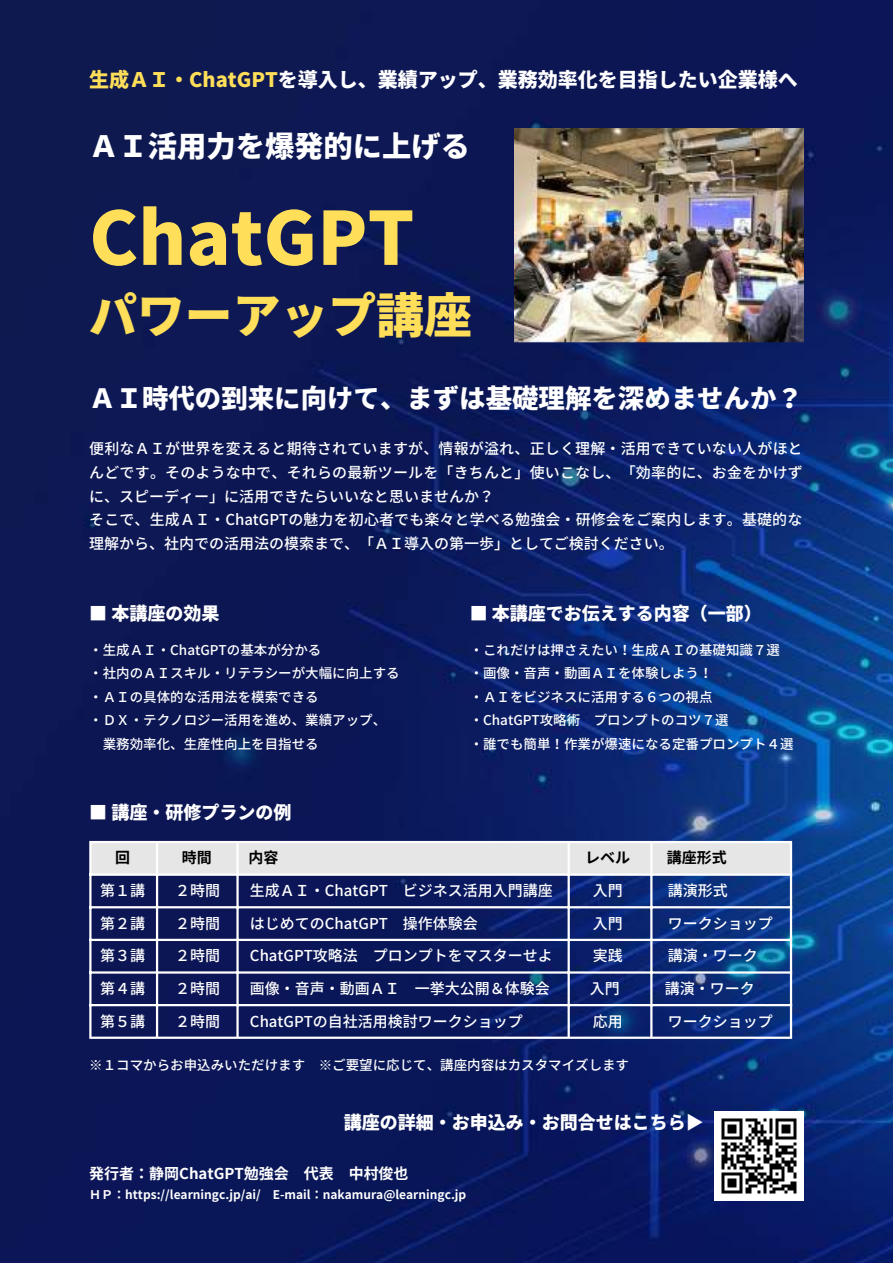
<style>
.page{position:relative;width:893px;height:1264px;background:#fff}
.page>*{position:absolute;margin:0;border:0;box-sizing:border-box;transform-origin:0 0}
.t1{font:900 73.2px "Noto Sans JP";color:#ffde59}
.t2{font:900 47.85px "Noto Sans JP";color:#ffde59}
.t3{font:900 29.25px "Noto Sans JP";color:#fff}
.t4{font:900 26.4px "Noto Sans JP";color:#fff}
.t5{font:900 19.95px "Noto Sans JP";color:#fff}
.t6{font:900 18px "Noto Sans JP";color:#fff}
.t7{font:500 15px/23.5px "Noto Sans JP";color:#fff}
.t8{font:700 15px "Noto Sans JP";color:#fff}
.t9{font:700 15px "Noto Sans JP";color:#000}
.t10{font:500 13.5px/23.5px "Noto Sans JP";color:#fff}
.t11{font:700 12px "Noto Sans JP";color:#fff}
.s1{color:#ffde59}
</style>
<div class="page">
<img style="left:0;top:0;width:892px;height:1262px">
<img style="left:514px;top:129px;width:289px;height:213px">
<div style="left:91px;top:843px;width:698px;height:30px;background:#e6e6e6"></div>
<hr style="left:89px;top:843px;width:2px;height:193px;background:#fff">
<hr style="left:156px;top:843px;width:2px;height:193px;background:#fff">
<hr style="left:236px;top:843px;width:3px;height:193px;background:#fff">
<hr style="left:567px;top:843px;width:2px;height:193px;background:#fff">
<hr style="left:650px;top:843px;width:2px;height:193px;background:#fff">
<hr style="left:789px;top:843px;width:3px;height:193px;background:#fff">
<hr style="left:89px;top:841px;width:703px;height:2px;background:#fff">
<hr style="left:89px;top:873px;width:703px;height:2px;background:#fff">
<hr style="left:89px;top:906px;width:703px;height:2px;background:#fff">
<hr style="left:89px;top:938px;width:703px;height:3px;background:#fff">
<hr style="left:89px;top:971px;width:703px;height:2px;background:#fff">
<hr style="left:89px;top:1004px;width:703px;height:2px;background:#fff">
<hr style="left:89px;top:1036px;width:703px;height:2px;background:#fff">
<img style="left:714px;top:1111px;width:89px;height:88px">
<h3 class="t5" style="left:89px;top:63px;width:710px"><span class="s1">生成ＡＩ・ChatGPT</span>を導入し、業績アップ、業務効率化を目指したい企業様へ</h3>
<h3 class="t3" style="left:89px;top:123px;width:382px">ＡＩ活用力を爆発的に上げる</h3>
<h1 class="t1" style="left:89px;top:180px;width:326px">ChatGPT</h1>
<h2 class="t2" style="left:89px;top:278px;width:384px">パワーアップ講座</h2>
<h3 class="t4" style="left:89px;top:377px;width:715px">ＡＩ時代の到来に向けて、まずは基礎理解を深めませんか？</h3>
<p class="t7" style="left:89px;top:436px;width:715px">便利なＡＩが世界を変えると期待されていますが、情報が溢れ、正しく理解・活用できていない人がほとんどです。そのような中で、それらの最新ツールを「きちんと」使いこなし、「効率的に、お金をかけずに、スピーディー」に活用できたらいいなと思いませんか？<br>そこで、生成ＡＩ・ChatGPTの魅力を初心者でも楽々と学べる勉強会・研修会をご案内します。基礎的な理解から、社内での活用法の模索まで、「ＡＩ導入の第一歩」としてご検討ください。</p>
<p class="t6" style="left:89px;top:599px;width:132px">■ 本講座の効果</p>
<p class="t10" style="left:89px;top:637px;width:233px">・生成ＡＩ・ChatGPTの基本が分かる</p>
<p class="t10" style="left:89px;top:660px;width:312px">・社内のＡＩスキル・リテラシーが大幅に向上する</p>
<p class="t10" style="left:89px;top:684px;width:231px">・ＡＩの具体的な活用法を模索できる</p>
<p class="t10" style="left:89px;top:708px;width:298px">・ＤＸ・テクノロジー活用を進め、業績アップ、</p>
<p class="t10" style="left:103px;top:731px;width:217px">業務効率化、生産性向上を目指せる</p>
<p class="t6" style="left:89px;top:798px;width:203px">■ 講座・研修プランの例</p>
<p class="t6" style="left:469px;top:599px;width:293px">■ 本講座でお伝えする内容（一部）</p>
<p class="t10" style="left:469px;top:637px;width:325px">・これだけは押さえたい！生成ＡＩの基礎知識７選・画像・音声・動画ＡＩを体験しよう！<br>・ＡＩをビジネスに活用する６つの視点<br>・ChatGPT攻略術 プロンプトのコツ７選<br>・誰でも簡単！作業が爆速になる定番プロンプト４選</p>
<p class="t9" style="left:115px;top:846px;width:16px">回</p>
<p class="t9" style="left:182px;top:846px;width:31px">時間</p>
<p class="t9" style="left:248px;top:846px;width:31px">内容</p>
<p class="t9" style="left:585px;top:846px;width:46px">レベル</p>
<p class="t9" style="left:666px;top:846px;width:61px">講座形式</p>
<p class="t7" style="left:100px;top:878px;width:46px">第１講</p>
<p class="t7" style="left:175px;top:878px;width:46px">２時間</p>
<p class="t7" style="left:250px;top:878px;width:304px">生成ＡＩ・ChatGPT ビジネス活用入門講座</p>
<p class="t7" style="left:592px;top:878px;width:29px">入門</p>
<p class="t7" style="left:667px;top:878px;width:61px">講演形式</p>
<p class="t7" style="left:100px;top:910px;width:46px">第２講</p>
<p class="t7" style="left:175px;top:910px;width:46px">２時間</p>
<p class="t7" style="left:250px;top:910px;width:229px">はじめてのChatGPT 操作体験会</p>
<p class="t7" style="left:592px;top:910px;width:29px">入門</p>
<p class="t7" style="left:667px;top:910px;width:106px">ワークショップ</p>
<p class="t7" style="left:100px;top:943px;width:46px">第３講</p>
<p class="t7" style="left:175px;top:943px;width:46px">２時間</p>
<p class="t7" style="left:250px;top:943px;width:304px">ChatGPT攻略法 プロンプトをマスターせよ</p>
<p class="t7" style="left:592px;top:943px;width:31px">実践</p>
<p class="t7" style="left:667px;top:943px;width:91px">講演・ワーク</p>
<p class="t7" style="left:100px;top:975px;width:46px">第４講</p>
<p class="t7" style="left:175px;top:975px;width:46px">２時間</p>
<p class="t7" style="left:250px;top:975px;width:301px">画像・音声・動画ＡＩ 一挙大公開＆体験会</p>
<p class="t7" style="left:590px;top:975px;width:29px">入門</p>
<p class="t7" style="left:664px;top:975px;width:91px">講演・ワーク</p>
<p class="t7" style="left:100px;top:1008px;width:46px">第５講</p>
<p class="t7" style="left:175px;top:1008px;width:46px">２時間</p>
<p class="t7" style="left:250px;top:1008px;width:274px">ChatGPTの自社活用検討ワークショップ</p>
<p class="t7" style="left:592px;top:1008px;width:29px">応用</p>
<p class="t7" style="left:667px;top:1008px;width:106px">ワークショップ</p>
<p class="t10" style="left:89px;top:1052px;width:541px">※１コマからお申込みいただけます ※ご要望に応じて、講座内容はカスタマイズします</p>
<p class="t6" style="left:344px;top:1107px;width:361px">講座の詳細・お申込み・お問合せはこちら▶</p>
<p class="t8" style="left:89px;top:1161px;width:321px">発行者：静岡ChatGPT勉強会 代表 中村俊也</p>
<p class="t11" style="left:89px;top:1184px;width:378px">ＨＰ：https://learningc.jp/ai/ E-mail：nakamura@learningc.jp</p>
</div>
